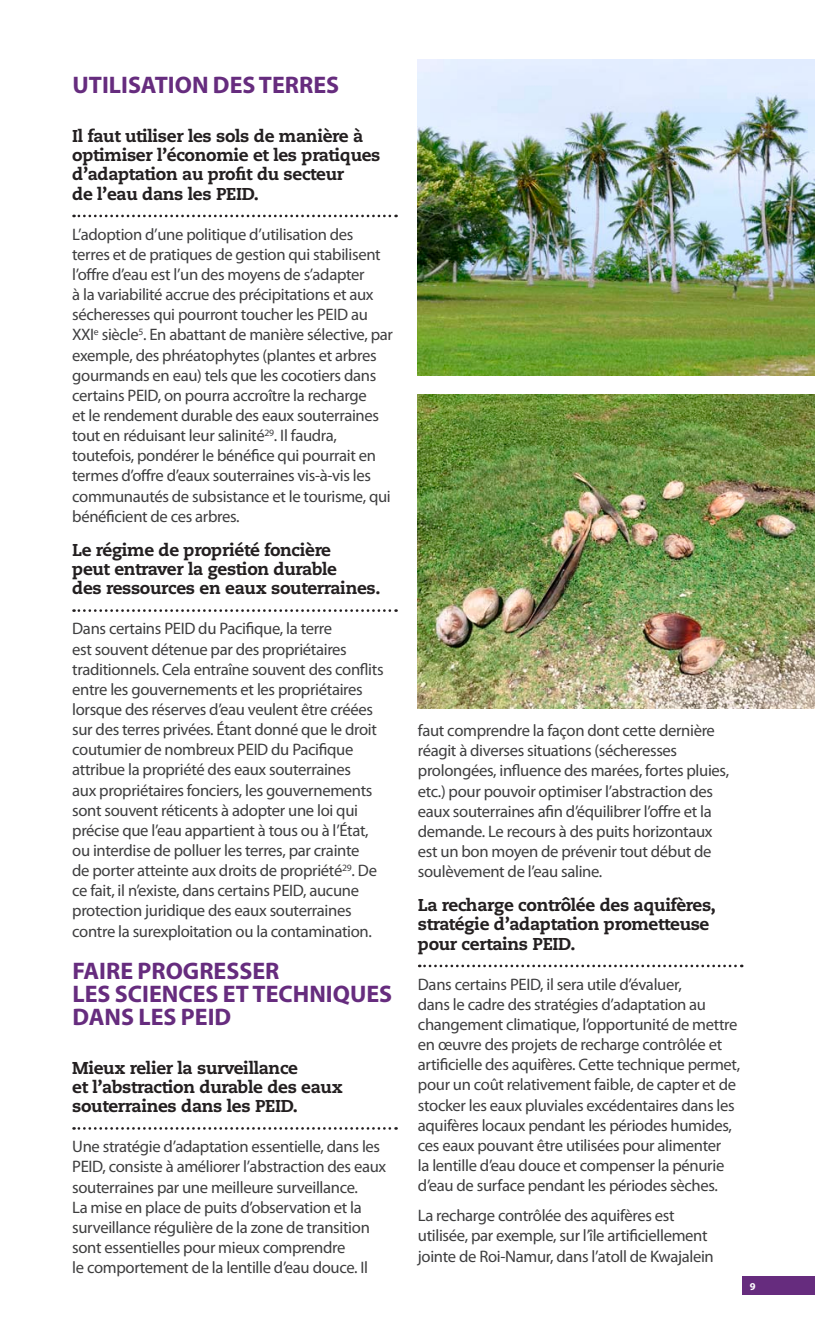
<style>
.page{position:relative;width:815px;height:1329px;background:#fff}
.page>*{position:absolute;margin:0;border:0;box-sizing:border-box;transform-origin:0 0}
.t1{font:700 23.97px/22.8px "Myriad Pro";color:#662c7e}
.t2{font:800 17.15px/19.2px "Caecilia LT Std";letter-spacing:-.02em;color:#231f20}
.t3{font:16.62px/20.1px "Myriad Pro";letter-spacing:-.02em;color:#3e3e3f}
.t4{font:700 10.5px "Myriad Pro";color:#fff}
</style>
<div class="page">
<div style="left:742px;top:1275px;width:72px;height:19px;background:#662c7e"></div>
<svg style="left:73px;top:214px;width:323px;height:3px"></svg>
<svg style="left:73px;top:609px;width:323px;height:2px"></svg>
<svg style="left:73px;top:1127px;width:323px;height:2px"></svg>
<svg style="left:419px;top:964px;width:323px;height:3px"></svg>
<img style="left:418px;top:394px;width:396px;height:314px">
<img style="left:418px;top:60px;width:396px;height:315px">
<h1 class="t1" style="left:72px;top:73px;width:268px">UTILISATION DES TERRES</h1>
<p class="t2" style="left:72px;top:126px;width:309px">Il faut utiliser les sols de manière à optimiser l’économie et les pratiques d’adaptation au profit du secteur<br>de l’eau dans les PEID.</p>
<p class="t3" style="left:72px;top:224px;width:322px">L’adoption d’une politique d’utilisation des terres et de pratiques de gestion qui stabilisent l’offre d’eau est l’un des moyens de s’adapter<br>à la variabilité accrue des précipitations et aux sécheresses qui pourront toucher les PEID au XXI<sup>e</sup> siècle<sup>5</sup>. En abattant de manière sélective, par exemple, des phréatophytes (plantes et arbres gourmands en eau) tels que les cocotiers dans certains PEID, on pourra accroître la recharge<br>et le rendement durable des eaux souterraines tout en réduisant leur salinité<sup>29</sup>. Il faudra, toutefois, pondérer le bénéfice qui pourrait en termes d’offre d’eaux souterraines vis-à-vis les communautés de subsistance et le tourisme, qui bénéficient de ces arbres.</p>
<p class="t2" style="left:72px;top:540px;width:310px">Le régime de propriété foncière<br>peut entraver la gestion durable<br>des ressources en eaux souterraines.</p>
<p class="t3" style="left:72px;top:618px;width:313px">Dans certains PEID du Pacifique, la terre<br>est souvent détenue par des propriétaires traditionnels. Cela entraîne souvent des conflits entre les gouvernements et les propriétaires lorsque des réserves d’eau veulent être créées sur des terres privées. Étant donné que le droit coutumier de nombreux PEID du Pacifique attribue la propriété des eaux souterraines<br>aux propriétaires fonciers, les gouvernements sont souvent réticents à adopter une loi qui précise que l’eau appartient à tous ou à l’État, ou interdise de polluer les terres, par crainte<br>de porter atteinte aux droits de propriété<sup>29</sup>. De ce fait, il n’existe, dans certains PEID, aucune protection juridique des eaux souterraines contre la surexploitation ou la contamination.</p>
<h1 class="t1" style="left:72px;top:958px;width:321px">FAIRE PROGRESSER<br>LES SCIENCES ET TECHNIQUES<br>DANS LES PEID</h1>
<p class="t2" style="left:72px;top:1057px;width:272px">Mieux relier la surveillance<br>et l’abstraction durable des eaux souterraines dans les PEID.</p>
<p class="t3" style="left:72px;top:1135px;width:315px">Une stratégie d’adaptation essentielle, dans les PEID, consiste à améliorer l’abstraction des eaux souterraines par une meilleure surveillance.<br>La mise en place de puits d’observation et la surveillance régulière de la zone de transition sont essentielles pour mieux comprendre<br>le comportement de la lentille d’eau douce. Il</p>
<p class="t3" style="left:418px;top:720px;width:312px">faut comprendre la façon dont cette dernière réagit à diverses situations (sécheresses prolongées, influence des marées, fortes pluies, etc.) pour pouvoir optimiser l’abstraction des eaux souterraines afin d’équilibrer l’offre et la demande. Le recours à des puits horizontaux est un bon moyen de prévenir tout début de soulèvement de l’eau saline.</p>
<p class="t2" style="left:418px;top:895px;width:299px">La recharge contrôlée des aquifères, stratégie d’adaptation prometteuse pour certains PEID.</p>
<p class="t3" style="left:418px;top:973px;width:324px">Dans certains PEID, il sera utile d’évaluer,<br>dans le cadre des stratégies d’adaptation au changement climatique, l’opportunité de mettre en œuvre des projets de recharge contrôlée et artificielle des aquifères. Cette technique permet, pour un coût relativement faible, de capter et de stocker les eaux pluviales excédentaires dans les aquifères locaux pendant les périodes humides, ces eaux pouvant être utilisées pour alimenter<br>la lentille d’eau douce et compenser la pénurie d’eau de surface pendant les périodes sèches.</p>
<p class="t3" style="left:418px;top:1204px;width:297px">La recharge contrôlée des aquifères est utilisée, par exemple, sur l’île artificiellement jointe de Roi-Namur, dans l’atoll de Kwajalein</p>
<p class="t4" style="left:749px;top:1278px;width:7px">9</p>
</div>
